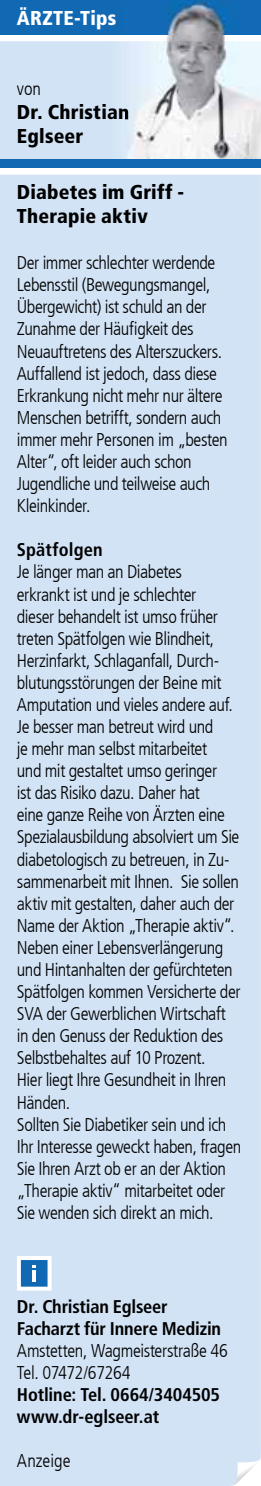
<style>
.page{position:relative;width:261px;height:1486px;background:#fff}
.page>*{position:absolute;margin:0;border:0;box-sizing:border-box;transform-origin:0 0}
.t1{font:900 condensed 20px/24px "Frutiger LT Com";letter-spacing:.01em;color:#000}
.t2{font:900 condensed 20px "Frutiger LT Com";letter-spacing:.015em;color:#fff}
.t3{font:300 condensed 18.4px/22px "Frutiger LT Com";letter-spacing:-.025em;color:#000}
.t4{font:700 condensed 18.4px/22px "Frutiger LT Com";letter-spacing:-.01em;color:#000}
.t5{font:700 condensed 18.4px "Frutiger LT Com";letter-spacing:.01em;color:#000}
.t6{font:300 condensed 18.4px "Frutiger LT Com";color:#000}
</style>
<div class="page">
<div style="left:0;top:175px;width:261px;height:1310px;background:#d2e3f5"></div>
<svg style="left:234px;top:1458px;width:26px;height:27px"></svg>
<div style="left:0;top:0;width:261px;height:34px;background:#1169b3"></div>
<div style="left:0;top:41px;width:123px;height:119px;background:#d2e3f5"></div>
<svg style="left:17px;top:1255px;width:35px;height:35px"></svg>
<img style="left:123px;top:2px;width:138px;height:158px">
<img style="left:123px;top:104px;width:5px;height:16px">
<div style="left:0;top:160px;width:261px;height:8px;background:#1169b3"></div>
<p class="t2" style="left:17px;top:6px;width:101px">ÄRZTE-Tips</p>
<p class="t3" style="left:17px;top:78px;width:26px">von</p>
<p class="t1" style="left:17px;top:100px;width:114px">Dr. Christian<br>Eglseer</p>
<p class="t1" style="left:17px;top:180px;width:169px">Diabetes im Griff -<br>Therapie aktiv</p>
<p class="t3" style="left:17px;top:252px;width:212px">Der immer schlechter werdende<br>Lebensstil (Bewegungsmangel,<br>Übergewicht) ist schuld an der<br>Zunahme der Häufigkeit des<br>Neuauftretens des Alterszuckers.<br>Auffallend ist jedoch, dass diese<br>Erkrankung nicht mehr nur ältere<br>Menschen betrifft, sondern auch immer mehr Personen im „besten<br>Alter“, oft leider auch schon<br>Jugendliche und teilweise auch<br>Kleinkinder.</p>
<p class="t5" style="left:17px;top:539px;width:87px">Spätfolgen</p>
<p class="t3" style="left:17px;top:561px;width:226px">Je länger man an Diabetes<br>erkrankt ist und je schlechter<br>dieser behandelt ist umso früher treten Spätfolgen wie Blindheit,<br>Herzinfarkt, Schlaganfall, Durch&shy;blutungsstörungen der Beine mit<br>Amputation und vieles andere auf.<br>Je besser man betreut wird und<br>je mehr man selbst mitarbeitet<br>und mit gestaltet umso geringer<br>ist das Risiko dazu. Daher hat<br>eine ganze Reihe von Ärzten eine<br>Spezialausbildung absolviert um Sie diabetologisch zu betreuen, in Zu&shy;sammenarbeit mit Ihnen. Sie sollen aktiv mit gestalten, daher auch der<br>Name der Aktion „Therapie aktiv“.<br>Neben einer Lebensverlängerung und Hintanhalten der gefürchteten<br>Spätfolgen kommen Versicherte der<br>SVA der Gewerblichen Wirtschaft in den Genuss der Reduktion des<br>Selbstbehaltes auf 10 Prozent.<br>Hier liegt Ihre Gesundheit in Ihren<br>Händen.<br>Sollten Sie Diabetiker sein und ich<br>Ihr Interesse geweckt haben, fragen<br>Sie Ihren Arzt ob er an der Aktion „Therapie aktiv“ mitarbeitet oder<br>Sie wenden sich direkt an mich.</p>
<p class="t4" style="left:17px;top:1295px;width:206px">Dr. Christian Eglseer<br>Facharzt für Innere Medizin</p>
<p class="t3" style="left:17px;top:1339px;width:212px">Amstetten, Wagmeisterstraße 46<br>Tel. 07472/67264</p>
<p class="t4" style="left:17px;top:1383px;width:205px">Hotline: Tel. 0664/3404505 www.dr-eglseer.at</p>
<p class="t6" style="left:17px;top:1450px;width:55px">Anzeige</p>
</div>
